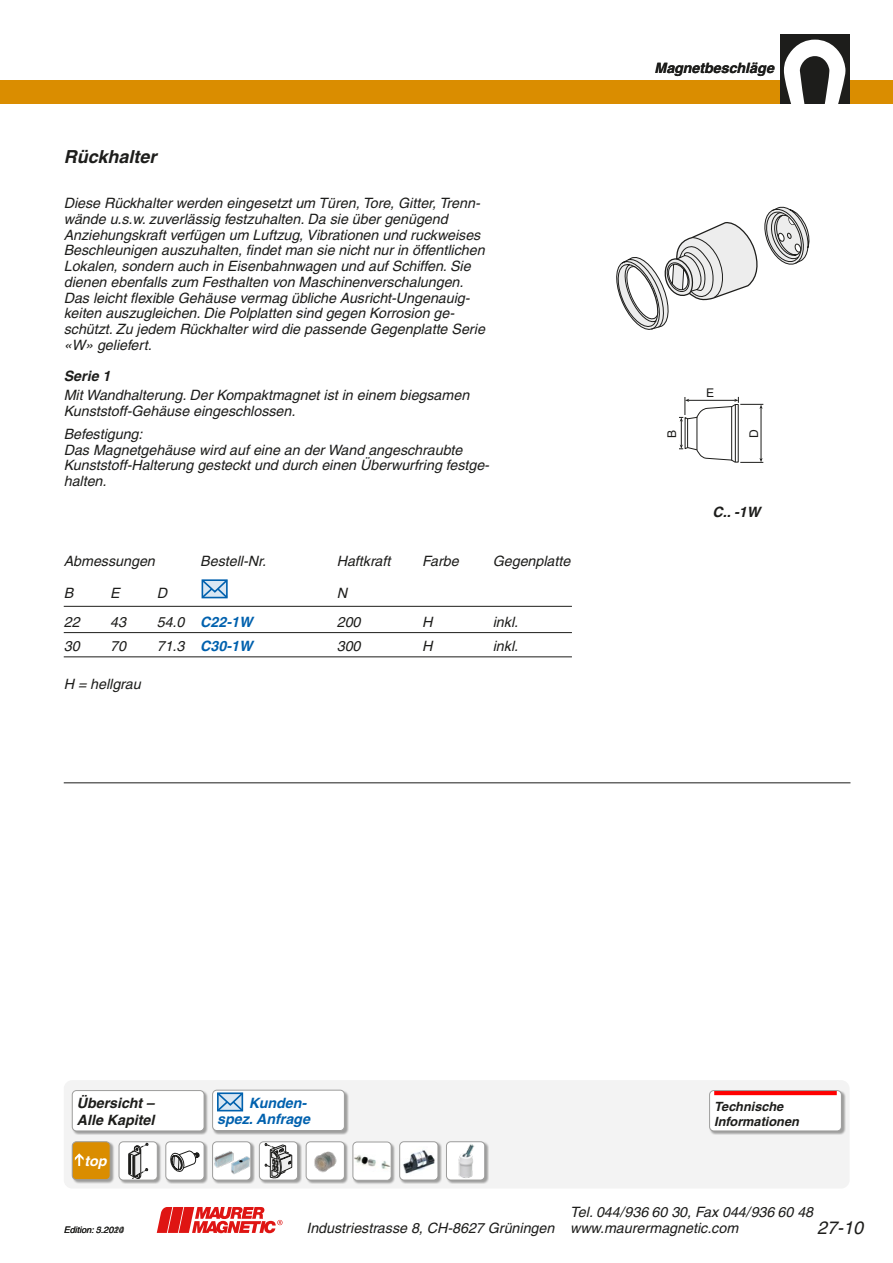
<style>
.page{position:relative;width:893px;height:1263px;background:#fff}
.page>*{position:absolute;margin:0;border:0;box-sizing:border-box;transform-origin:0 0}
.t1{font:italic 700 18px "Helvetica";color:#1d1d1b}
.t2{font:italic 18px "Helvetica";color:#1d1d1b}
.t3{font:italic 14.25px/15.8px "Helvetica";color:#1d1d1b}
.t4{font:italic 700 14.25px/16.5px "Helvetica";color:#1d1d1b}
.t5{font:italic 700 14.25px/16.5px "Helvetica";color:#0061ae;text-align:right}
.t6{font:italic 700 14.25px "Helvetica";color:#fff}
.t7{font:italic 700 12.75px/15px "Helvetica";color:#1d1d1b}
.t8{font:12px "Helvetica";color:#1d1d1b}
.t9{font:italic 9px "Helvetica";color:#1d1d1b}
.s1{font-weight:400;color:#1d1d1b}
</style>
<div class="page">
<div style="left:0;top:81px;width:893px;height:23px;background:#da8d00"></div>
<div style="left:780px;top:34px;width:70px;height:70px;background:#1d1d1b"></div>
<svg style="left:784px;top:40px;width:61px;height:64px"></svg>
<svg style="left:157px;top:1207px;width:125px;height:26px"></svg>
<svg style="left:616px;top:206px;width:193px;height:124px"></svg>
<svg style="left:679px;top:397px;width:84px;height:66px"></svg>
<svg style="left:201px;top:579px;width:27px;height:20px"></svg>
<hr style="left:64px;top:782px;width:786px;height:1px;background:#1d1d1b">
<div style="left:64px;top:1080px;width:786px;height:108px;background:#f3f3f3;border-radius:9px"></div>
<div style="left:119px;top:1141px;width:42px;height:43px;background:#1d1d1b;opacity:.4"></div>
<div style="left:119px;top:1142px;width:38px;height:38px;background:#fff;border-radius:4px"></div>
<svg style="left:128px;top:1143px;width:20px;height:35px"></svg>
<div style="left:119px;top:1141px;width:39px;height:39px;border:1px solid #9d9d9c;border-radius:4px"></div>
<div style="left:399px;top:1141px;width:43px;height:43px;background:#1d1d1b;opacity:.4"></div>
<div style="left:400px;top:1142px;width:38px;height:38px;background:#fff;border-radius:4px"></div>
<img style="left:403px;top:1150px;width:32px;height:24px">
<div style="left:399px;top:1141px;width:39px;height:39px;border:1px solid #9d9d9c;border-radius:4px"></div>
<div style="left:446px;top:1141px;width:43px;height:43px;background:#1d1d1b;opacity:.4"></div>
<img style="left:446px;top:1142px;width:39px;height:38px">
<div style="left:446px;top:1141px;width:39px;height:39px;border:1px solid #9d9d9c;border-radius:4px"></div>
<div style="left:166px;top:1141px;width:42px;height:43px;background:#1d1d1b;opacity:.4"></div>
<div style="left:166px;top:1142px;width:38px;height:38px;background:#fff;border-radius:4px"></div>
<svg style="left:170px;top:1150px;width:30px;height:22px"></svg>
<div style="left:165px;top:1141px;width:39px;height:39px;border:1px solid #9d9d9c;border-radius:4px"></div>
<div style="left:212px;top:1141px;width:43px;height:43px;background:#1d1d1b;opacity:.4"></div>
<div style="left:213px;top:1142px;width:38px;height:38px;background:#fff;border-radius:4px"></div>
<img style="left:213px;top:1151px;width:38px;height:29px">
<div style="left:212px;top:1141px;width:39px;height:39px;border:1px solid #9d9d9c;border-radius:4px"></div>
<div style="left:259px;top:1141px;width:43px;height:43px;background:#1d1d1b;opacity:.4"></div>
<div style="left:259px;top:1142px;width:39px;height:38px;background:#fff;border-radius:4px"></div>
<svg style="left:265px;top:1143px;width:27px;height:35px"></svg>
<div style="left:259px;top:1141px;width:39px;height:39px;border:1px solid #9d9d9c;border-radius:4px"></div>
<div style="left:306px;top:1141px;width:43px;height:43px;background:#1d1d1b;opacity:.4"></div>
<div style="left:306px;top:1142px;width:38px;height:38px;background:#fff;border-radius:4px"></div>
<img style="left:314px;top:1151px;width:23px;height:22px">
<div style="left:306px;top:1141px;width:39px;height:39px;border:1px solid #9d9d9c;border-radius:4px"></div>
<div style="left:353px;top:1142px;width:42px;height:42px;background:#1d1d1b;opacity:.4"></div>
<div style="left:353px;top:1142px;width:38px;height:38px;background:#fff;border-radius:4px"></div>
<img style="left:355px;top:1155px;width:35px;height:14px">
<div style="left:353px;top:1141px;width:39px;height:40px;border:1px solid #9d9d9c;border-radius:4px"></div>
<div style="left:72px;top:1141px;width:43px;height:43px;background:#1d1d1b;opacity:.4"></div>
<div style="left:72px;top:1142px;width:38px;height:37px;background:#da8d00;border-radius:4px"></div>
<div style="left:72px;top:1141px;width:39px;height:39px;border:1px solid #9d9d9c;border-radius:4px"></div>
<svg style="left:75px;top:1153px;width:9px;height:13px"></svg>
<hr style="left:64px;top:632px;width:508px;height:1px;background:#1d1d1b">
<hr style="left:64px;top:657px;width:508px;height:1px;background:#1d1d1b">
<hr style="left:64px;top:606px;width:508px;height:1px;background:#1d1d1b">
<div style="left:212px;top:1090px;width:137px;height:45px;background:#1d1d1b;opacity:.4"></div>
<div style="left:213px;top:1090px;width:131px;height:40px;background:#fff;border-radius:4px"></div>
<div style="left:212px;top:1090px;width:133px;height:41px;border:1px solid #9d9d9c;border-radius:4px"></div>
<div style="left:72px;top:1090px;width:137px;height:45px;background:#1d1d1b;opacity:.4"></div>
<div style="left:72px;top:1090px;width:132px;height:41px;background:#fff;border-radius:4px"></div>
<div style="left:72px;top:1090px;width:132px;height:41px;border:1px solid #9d9d9c;border-radius:4px"></div>
<svg style="left:216px;top:1091px;width:29px;height:21px"></svg>
<div style="left:709px;top:1090px;width:137px;height:45px;background:#1d1d1b;opacity:.4"></div>
<div style="left:710px;top:1090px;width:131px;height:41px;background:#fff;border-radius:4px"></div>
<hr style="left:714px;top:1091px;width:123px;height:4px;background:#f00">
<div style="left:709px;top:1090px;width:133px;height:41px;border:1px solid #9d9d9c;border-radius:4px"></div>
<p class="t1" style="left:64px;top:145px;width:94px">Rückhalter</p>
<p class="t3" style="left:64px;top:195px;width:423px">Diese Rückhalter werden eingesetzt um Türen, Tore, Gitter, Trenn&shy;wände u.s.w. zuverlässig festzuhalten. Da sie über genügend Anziehungskraft verfügen um Luftzug, Vibrationen und ruckweises Beschleunigen auszuhalten, findet man sie nicht nur in öffentlichen Lokalen, sondern auch in Eisenbahnwagen und auf Schiffen. Sie dienen ebenfalls zum Festhalten von Maschinenverschalungen.<br>Das leicht flexible Gehäuse vermag übliche Ausricht-Ungenauig&shy;keiten auszugleichen. Die Polplatten sind gegen Korrosion ge&shy;schützt. Zu jedem Rückhalter wird die passende Gegenplatte Serie «W» geliefert.</p>
<p class="t4" style="left:64px;top:368px;width:48px">Serie 1</p>
<p class="t3" style="left:64px;top:387px;width:407px">Mit Wandhalterung. Der Kompaktmagnet ist in einem biegsamen<br>Kunststoff-Gehäuse eingeschlossen.</p>
<p class="t3" style="left:64px;top:426px;width:427px">Befestigung:<br>Das Magnetgehäuse wird auf eine an der Wand angeschraubte Kunststoff-Halterung gesteckt und durch einen Überwurfring festge&shy;halten.</p>
<p class="t3" style="left:64px;top:553px;width:93px">Abmessungen</p>
<p class="t3" style="left:200px;top:553px;width:67px">Bestell-Nr.</p>
<p class="t3" style="left:337px;top:553px;width:55px">Haftkraft</p>
<p class="t3" style="left:422px;top:553px;width:38px">Farbe</p>
<p class="t3" style="left:493px;top:553px;width:79px">Gegenplatte</p>
<p class="t3" style="left:64px;top:585px;width:11px">B</p>
<p class="t3" style="left:110px;top:585px;width:11px">E</p>
<p class="t3" style="left:157px;top:585px;width:12px">D</p>
<p class="t3" style="left:337px;top:585px;width:12px">N</p>
<p class="t3" style="left:64px;top:614px;width:17px">22</p>
<p class="t3" style="left:110px;top:614px;width:17px">43</p>
<p class="t5" style="left:157px;top:614px;width:97px"><span class="s1">54.0</span> C22-1W</p>
<p class="t3" style="left:337px;top:614px;width:25px">200</p>
<p class="t3" style="left:422px;top:614px;width:12px">H</p>
<p class="t3" style="left:493px;top:614px;width:27px">inkl.</p>
<p class="t3" style="left:64px;top:638px;width:17px">30</p>
<p class="t3" style="left:110px;top:638px;width:17px">70</p>
<p class="t5" style="left:157px;top:638px;width:97px"><span class="s1">71.3</span> C30-1W</p>
<p class="t3" style="left:337px;top:638px;width:25px">300</p>
<p class="t3" style="left:422px;top:638px;width:12px">H</p>
<p class="t3" style="left:493px;top:638px;width:27px">inkl.</p>
<p class="t3" style="left:64px;top:676px;width:78px">H = hellgrau</p>
<p class="t4" style="left:654px;top:59px;width:121px">Magnetbeschläge</p>
<p class="t8" style="left:706px;top:386px;width:10px">E</p>
<p class="t8" style="left:665px;top:438px;width:10px;rotate:-90deg">B</p>
<p class="t8" style="left:747px;top:438px;width:10px;rotate:-90deg">D</p>
<p class="t4" style="left:712px;top:503px;width:49px">C.. -1W</p>
<p class="t4" style="left:77px;top:1094px;width:79px">Übersicht –<br>Alle Kapitel</p>
<p class="t7" style="left:714px;top:1099px;width:86px">Technische<br>Informationen</p>
<p class="t5" style="left:217px;top:1094px;width:94px">Kunden&shy;spez. Anfrage</p>
<p class="t6" style="left:85px;top:1152px;width:24px">top</p>
<p class="t3" style="left:306px;top:1204px;width:508px;text-indent:264px">Tel. 044/936 60 30, Fax 044/936 60 48<br>Industriestrasse 8, CH-8627 Grüningen www.maurermagnetic.com</p>
<p class="t9" style="left:64px;top:1224px;width:61px">Edition: 3.2014</p>
<p class="t2" style="left:817px;top:1217px;width:48px">27-10</p>
<p class="t9" style="left:96px;top:1224px;width:7px">5</p>
<p class="t9" style="left:113px;top:1224px;width:12px">20</p>
</div>
